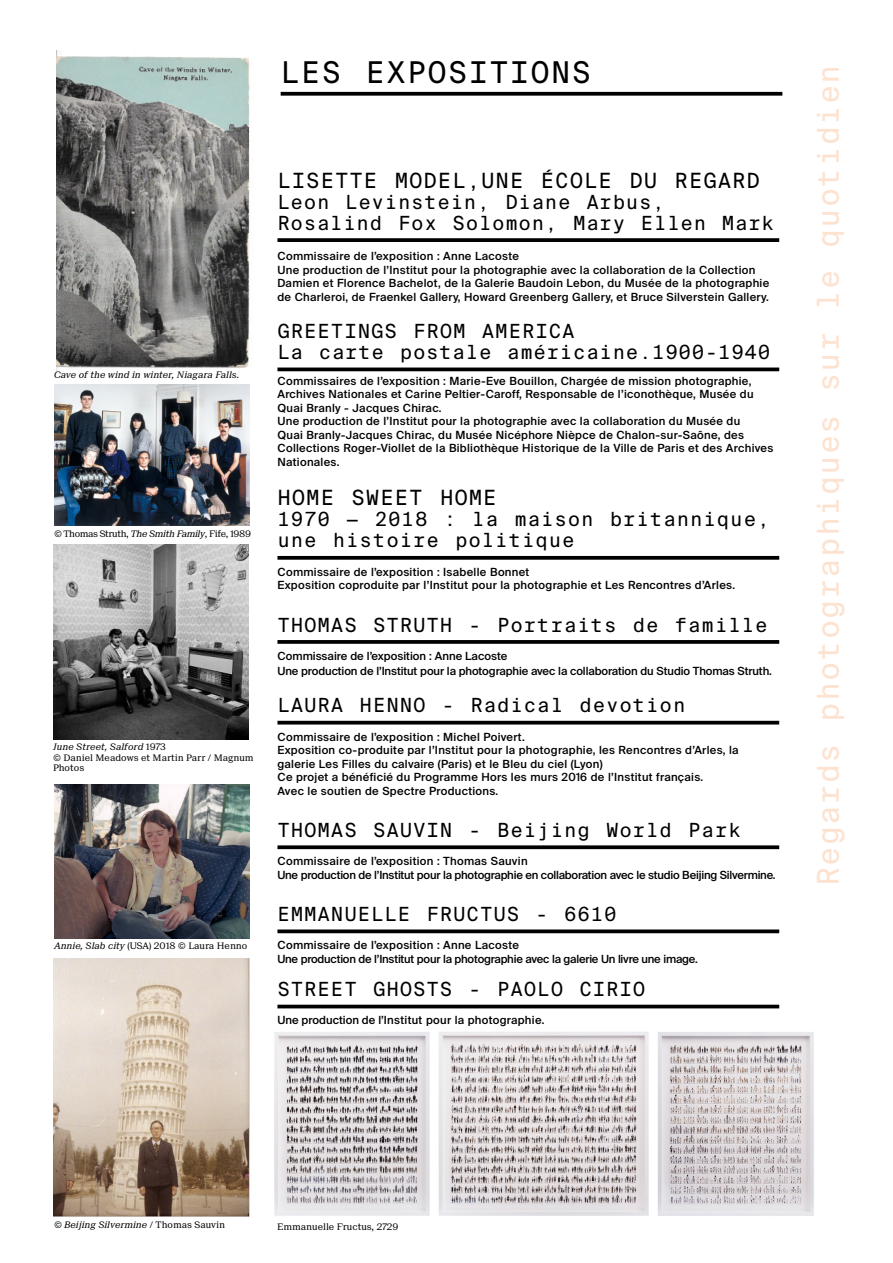
<style>
.page{position:relative;width:893px;height:1263px;background:#fff}
.page>*{position:absolute;margin:0;border:0;box-sizing:border-box;transform-origin:0 0}
.t1{font:30px "Suisse Intl Mono";letter-spacing:.04em;color:#fde2cf}
.t2{font:30px "Suisse Intl Mono";letter-spacing:.04em;color:#000}
.t3{font:21px "Suisse Intl Mono";letter-spacing:.04em;color:#000}
.t4{font:19.5px/21px "Suisse Intl Mono";letter-spacing:.04em;color:#000}
.t5{font:500 11.25px/13.5px "Suisse Intl";letter-spacing:.025em;color:#000}
.t6{font:500 11.25px/13.5px "Suisse Intl";letter-spacing:-.02em;color:#000}
.t7{font:500 11.25px/15px "Suisse Intl";letter-spacing:-.01em;color:#000}
.t8{font:9px/10.8px "Suisse Neue";color:#000}
.t9{font:italic 9px "Suisse Neue";color:#000}
.t10{font:9px "Suisse Neue";letter-spacing:-.04em;color:#000}
.s1{font-style:italic}
.s2{font-style:normal}
</style>
<div class="page">
<svg style="left:281px;top:92px;width:501px;height:4px;background:#171717"></svg>
<img style="left:54px;top:785px;width:195px;height:154px">
<img style="left:53px;top:544px;width:195px;height:195px">
<img style="left:56px;top:51px;width:194px;height:322px">
<img style="left:54px;top:385px;width:195px;height:140px">
<img style="left:53px;top:958px;width:197px;height:258px">
<img style="left:274px;top:1032px;width:540px;height:184px">
<svg style="left:277px;top:238px;width:502px;height:4px;background:#0f0f0f"></svg>
<svg style="left:277px;top:367px;width:502px;height:4px;background:#212121"></svg>
<svg style="left:277px;top:556px;width:502px;height:4px;background:#121212"></svg>
<svg style="left:277px;top:640px;width:502px;height:4px;background:#0f0f0f"></svg>
<hr style="left:277px;top:721px;width:502px;height:3px;background:#000">
<svg style="left:277px;top:845px;width:502px;height:4px;background:#191919"></svg>
<svg style="left:277px;top:929px;width:502px;height:4px;background:#1f1f1f"></svg>
<hr style="left:277px;top:1005px;width:502px;height:3px;background:#000">
<h1 class="t2" style="left:281px;top:56px;width:312px">LES EXPOSITIONS</h1>
<p class="t9" style="left:54px;top:370px;width:187px">Cave of the wind in winter, Niagara Falls.</p>
<p class="t10" style="left:54px;top:528px;width:198px"><span class="s1">©</span> Thomas Struth, <span class="s1">The Smith Family</span>, Fife, 1989</p>
<p class="t8" style="left:53px;top:741px;width:202px"><span class="s1">June Street, Salford</span> 1973<br><span class="s1">©</span> Daniel Meadows et Martin Parr / Magnum<br>Photos</p>
<p class="t8" style="left:54px;top:940px;width:195px"><span class="s1">Annie, Slab city</span> (USA) 2018 © Laura Henno</p>
<h2 class="t3" style="left:277px;top:168px;width:484px">LISETTE MODEL,UNE ÉCOLE DU REGARD</h2>
<h3 class="t4" style="left:277px;top:191px;width:498px">Leon Levinstein, Diane Arbus,<br>Rosalind Fox Solomon, Mary Ellen Mark</h3>
<p class="t5" style="left:277px;top:250px;width:493px">Commissaire de l’exposition : Anne Lacoste<br>Une production de l’Institut pour la photographie avec la collaboration de la Collection Damien et Florence Bachelot, de la Galerie Baudoin Lebon, du Musée de la photographie de Charleroi, de Fraenkel Gallery, Howard Greenberg Gallery, et Bruce Silverstein Gallery.</p>
<h3 class="t4" style="left:277px;top:321px;width:494px">GREETINGS FROM AMERICA<br>La carte postale américaine.1900-1940</h3>
<p class="t5" style="left:277px;top:374px;width:497px">Commissaires de l’exposition : Marie-Eve Bouillon, Chargée de mission photographie, Archives Nationales et Carine Peltier-Caroff, Responsable de l’iconothèque, Musée du Quai Branly - Jacques Chirac.<br>Une production de l’Institut pour la photographie avec la collaboration du Musée du<br>Quai Branly-Jacques Chirac, du Musée Nicéphore Nièpce de Chalon-sur-Saône, des Collections Roger-Viollet de la Bibliothèque Historique de la Ville de Paris et des Archives Nationales.</p>
<h2 class="t3" style="left:277px;top:486px;width:221px">HOME SWEET HOME</h2>
<h3 class="t4" style="left:277px;top:509px;width:494px">1970 — 2018 : la maison britannique, une histoire politique</h3>
<p class="t5" style="left:277px;top:565px;width:459px">Commissaire de l’exposition : Isabelle Bonnet<br>Exposition coproduite par l’Institut pour la photographie et Les Rencontres d’Arles.</p>
<h3 class="t4" style="left:277px;top:614px;width:492px">THOMAS STRUTH - Portraits de famille</h3>
<p class="t7" style="left:277px;top:649px;width:496px">Commissaire de l’exposition : Anne Lacoste<br>Une production de l’Institut pour la photographie avec la collaboration du Studio Thomas Struth.</p>
<h3 class="t4" style="left:277px;top:695px;width:410px">LAURA HENNO - Radical devotion</h3>
<p class="t5" style="left:277px;top:730px;width:463px">Commissaire de l’exposition : Michel Poivert.<br>Exposition co-produite par l’Institut pour la photographie, les Rencontres d’Arles, la galerie Les Filles du calvaire (Paris) et le Bleu du ciel (Lyon)<br>Ce projet a bénéficié du Programme Hors les murs 2016 de l’Institut français.<br>Avec le soutien de Spectre Productions.</p>
<h3 class="t4" style="left:277px;top:819px;width:465px">THOMAS SAUVIN - Beijing World Park</h3>
<p class="t6" style="left:277px;top:855px;width:500px">Commissaire de l’exposition : Thomas Sauvin<br>Une production de l’Institut pour la photographie en collaboration avec le studio Beijing Silvermine.</p>
<h3 class="t4" style="left:277px;top:904px;width:341px">EMMANUELLE FRUCTUS - 6610</h3>
<p class="t6" style="left:277px;top:939px;width:422px">Commissaire de l’exposition : Anne Lacoste<br>Une production de l’Institut pour la photographie avec la galerie Un livre une image.</p>
<h3 class="t4" style="left:277px;top:979px;width:369px">STREET GHOSTS - PAOLO CIRIO</h3>
<p class="t5" style="left:277px;top:1013px;width:268px">Une production de l’Institut pour la photographie.</p>
<h1 class="t1" style="left:811px;top:886px;width:824px;rotate:-90deg">Regards photographiques sur le quotidien</h1>
<p class="t9" style="left:54px;top:1219px;width:173px">© Beijing Silvermine <span class="s2">/ Thomas Sauvin</span></p>
<p class="t8" style="left:277px;top:1221px;width:123px">Emmanuelle Fructus, 2729</p>
</div>
